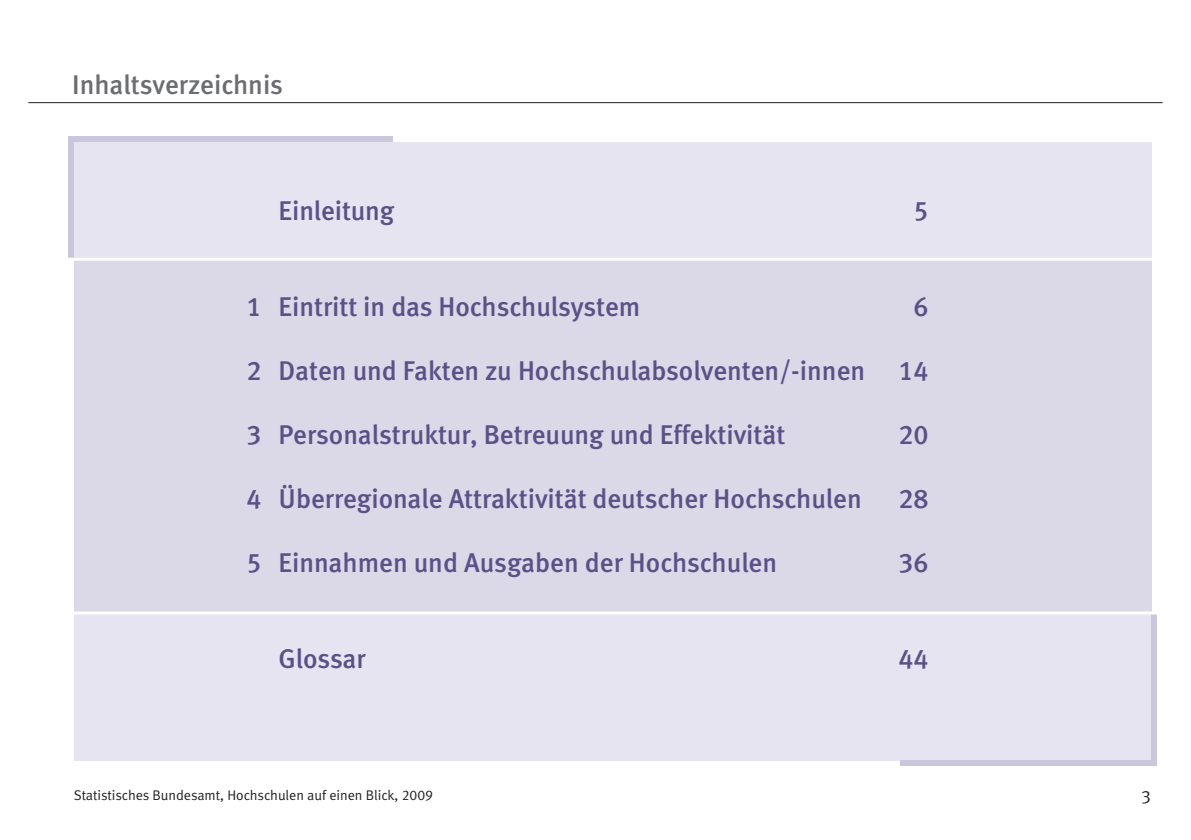
<style>
.page{position:relative;width:1191px;height:840px;background:#fff}
.page>*{position:absolute;margin:0;border:0;box-sizing:border-box;transform-origin:0 0}
.t1{font:27px "Meta Medium LF";color:#5b5187}
.t2{font:27px "Meta Medium LF";color:#6c6d70}
.t3{font:18px "Meta Normal LF";color:#231f20}
.t4{font:14px "Meta Normal LF";color:#231f20}
</style>
<div class="page">
<hr style="left:28px;top:102px;width:1134px;height:1px;background:#231f20">
<div style="left:74px;top:142px;width:1077px;height:618px;background:#e6e4f0"></div>
<div style="left:74px;top:259px;width:1077px;height:353px;background:#dbd8e8"></div>
<div style="left:899px;top:760px;width:257px;height:5px;background:#cac7dc"></div>
<div style="left:1151px;top:614px;width:5px;height:151px;background:#cac7dc"></div>
<div style="left:69px;top:137px;width:324px;height:5px;background:#cac7dc"></div>
<div style="left:69px;top:137px;width:5px;height:120px;background:#cac7dc"></div>
<hr style="left:60px;top:257px;width:1115px;height:3px;background:#fff">
<hr style="left:60px;top:611px;width:1115px;height:3px;background:#fff">
<p class="t2" style="left:72px;top:69px;width:212px">Inhaltsverzeichnis</p>
<p class="t1" style="left:278px;top:195px;width:117px">Einleitung</p>
<p class="t1" style="left:913px;top:195px;width:17px">5</p>
<p class="t1" style="left:246px;top:291px;width:395px">1 Eintritt in das Hochschulsystem</p>
<p class="t1" style="left:913px;top:291px;width:17px">6</p>
<p class="t1" style="left:246px;top:355px;width:683px">2 Daten und Fakten zu Hochschulabsolventen/-innen 14</p>
<p class="t1" style="left:246px;top:419px;width:540px">3 Personalstruktur, Betreuung und Effektivität</p>
<p class="t1" style="left:898px;top:419px;width:32px">20</p>
<p class="t1" style="left:246px;top:483px;width:617px">4 Überregionale Attraktivität deutscher Hochschulen</p>
<p class="t1" style="left:898px;top:483px;width:32px">28</p>
<p class="t1" style="left:246px;top:547px;width:532px">5 Einnahmen und Ausgaben der Hochschulen</p>
<p class="t1" style="left:898px;top:547px;width:32px">36</p>
<p class="t1" style="left:278px;top:643px;width:88px">Glossar</p>
<p class="t1" style="left:898px;top:643px;width:32px">44</p>
<p class="t4" style="left:74px;top:786px;width:361px">Statistisches Bundesamt, Hochschulen auf einen Blick, 2009</p>
<p class="t3" style="left:1141px;top:786px;width:12px">3</p>
</div>
